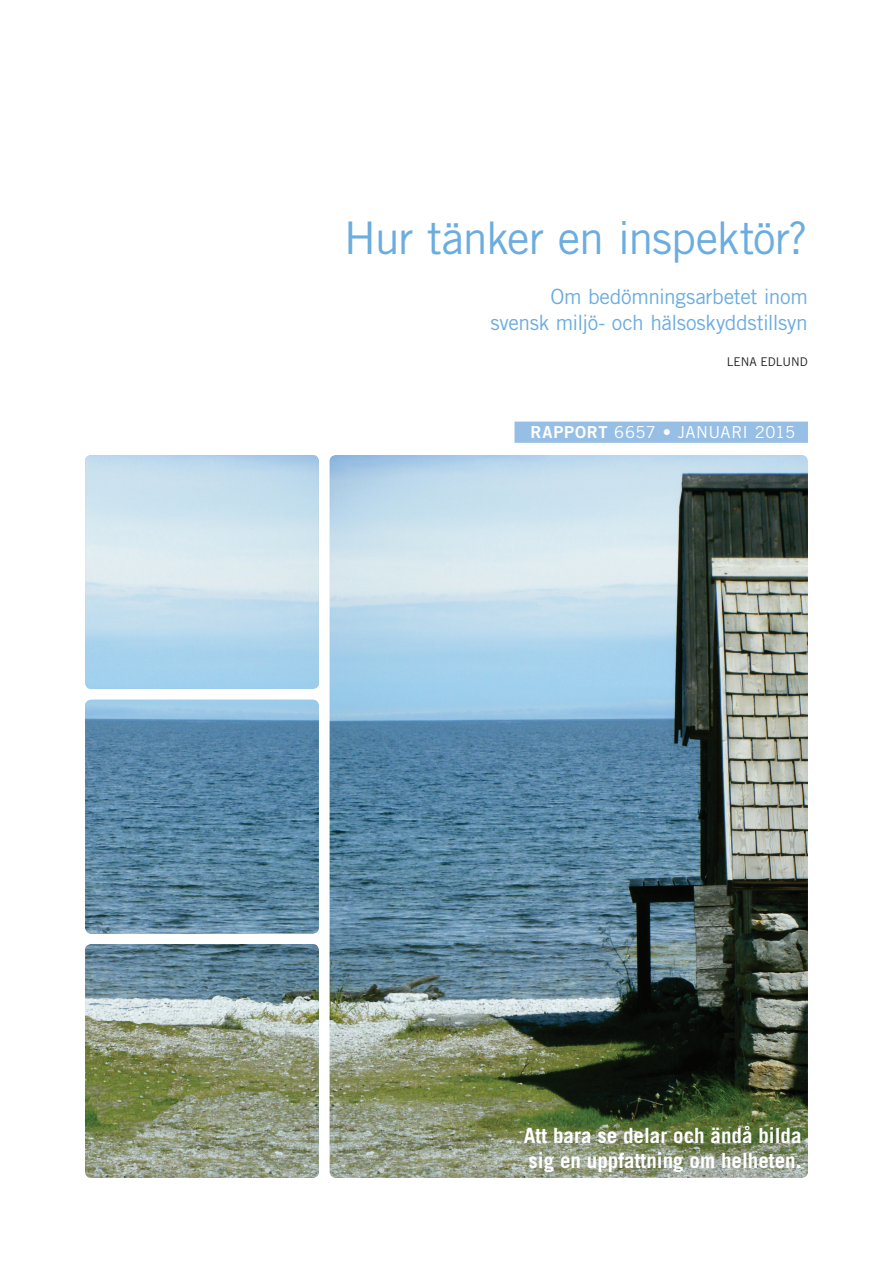
<style>
.page{position:relative;width:893px;height:1263px;background:#fff}
.page>*{position:absolute;margin:0;border:0;box-sizing:border-box;transform-origin:0 0}
.t1{font:45px "Trade Gothic";letter-spacing:-.025em;color:#6caddf}
.t2{font:21px/25.2px "Trade Gothic";letter-spacing:-.015em;color:#6caddf;text-align:right}
.t3{font:700 21px/25.2px "Trade Gothic";color:#fff}
.t4{font:16.5px "Trade Gothic";letter-spacing:.025em;color:#fff}
.t5{font:12px "Trade Gothic";color:#231f20}
.s1{font-family:"Trade Gothic Bold Two"}
</style>
<div class="page">
<img style="left:85px;top:700px;width:234px;height:234px">
<img style="left:85px;top:944px;width:234px;height:234px">
<div style="left:514px;top:422px;width:294px;height:21px;background:#97bfe6;border:2px solid #97bfe6"></div>
<img style="left:330px;top:455px;width:478px;height:723px">
<h1 class="t1" style="left:344px;top:211px;width:466px">Hur tänker en inspektör?</h1>
<p class="t2" style="left:490px;top:284px;width:319px">Om bedömningsarbetet inom svensk miljö- och hälsoskyddstillsyn</p>
<p class="t5" style="left:727px;top:354px;width:82px">LENA EDLUND</p>
<p class="t4" style="left:531px;top:422px;width:266px"><span class="s1">RAPPORT</span> 6657 • JANUARI 2015</p>
<p class="t3" style="left:524px;top:1123px;width:279px">Att bara se delar och ändå bilda sig en uppfattning om helheten.</p>
</div>
